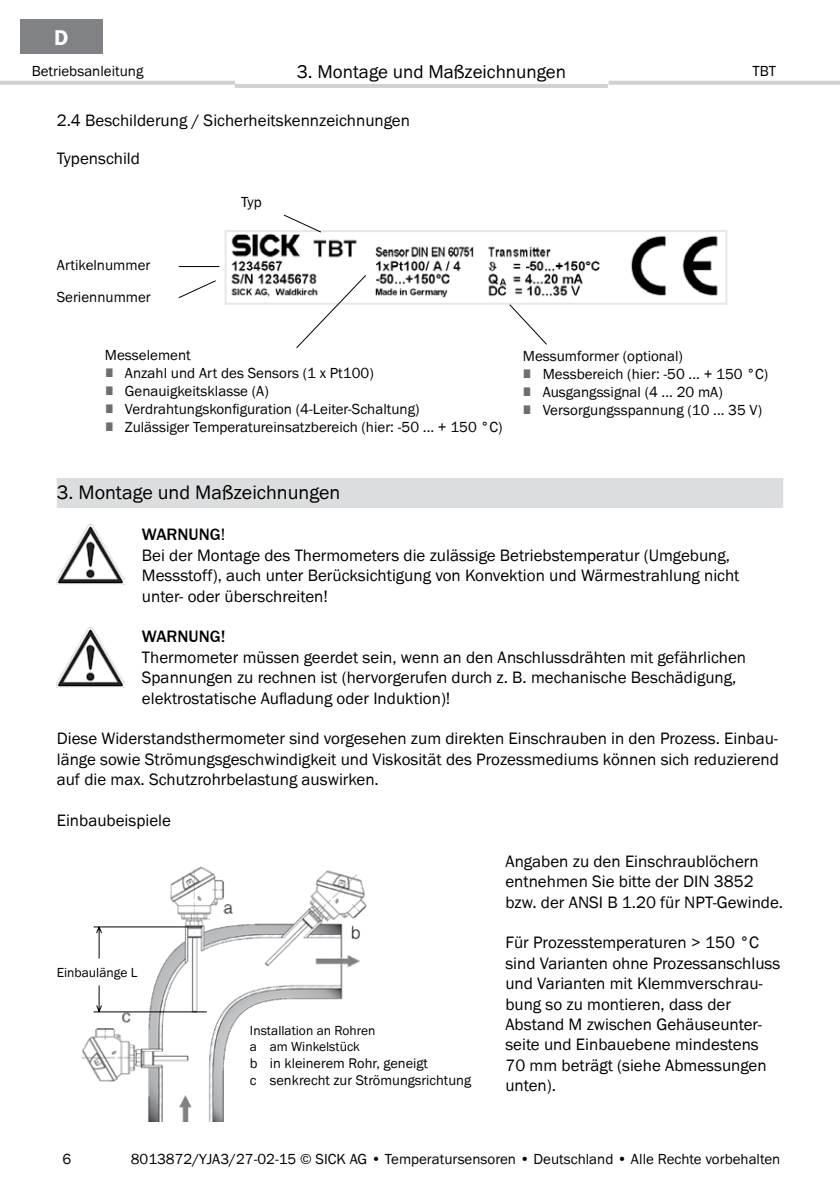
<style>
.page{position:relative;width:840px;height:1191px;background:#fff}
.page>*{position:absolute;margin:0;border:0;box-sizing:border-box;transform-origin:0 0}
.t1{font:700 22px "SICK Franklin";color:#fff}
.t2{font:20px "SICK Franklin";color:#000}
.t3{font:19px "SICK Franklin";color:#000}
.t4{font:17px/20.4px "SICK Franklin";color:#000}
.t5{font:500 17px "SICK Franklin";color:#000}
.t6{font:15px/31.2px "SICK Franklin";color:#000}
.t7{font:14.4px/17.2px "SICK Franklin";color:#000}
.t8{font:13.6px/16.2px "SICK Franklin";color:#000}
.s1{font-size:12.8px;color:#6d6e71}
.s2{font-weight:500}
</style>
<div class="page">
<div style="left:57px;top:478px;width:725px;height:30px;background:#dcddde"></div>
<img style="left:81px;top:866px;width:286px;height:255px">
<svg style="left:93px;top:926px;width:114px;height:86px"></svg>
<div style="left:20px;top:20px;width:82px;height:34px;background:#808285"></div>
<svg style="left:0;top:81px;width:235px;height:4px"></svg>
<svg style="left:608px;top:81px;width:231px;height:4px"></svg>
<hr style="left:234px;top:84px;width:373px;height:4px;background:#cfd1d2">
<img style="left:57px;top:524px;width:68px;height:60px">
<img style="left:57px;top:627px;width:68px;height:60px">
<img style="left:231px;top:233px;width:487px;height:65px">
<div style="left:224px;top:230px;width:503px;height:75px;border:2px solid #e6e7e8"></div>
<svg style="left:508px;top:303px;width:39px;height:42px"></svg>
<svg style="left:295px;top:274px;width:72px;height:74px"></svg>
<hr style="left:179px;top:266px;width:40px;height:1px;background:#000">
<svg style="left:178px;top:280px;width:38px;height:18px"></svg>
<svg style="left:282px;top:214px;width:40px;height:19px"></svg>
<p class="t1" style="left:54px;top:24px;width:16px">D</p>
<p class="t6" style="left:32px;top:56px;width:113px">Betriebsanleitung</p>
<p class="t3" style="left:296px;top:60px;width:271px">3. Montage und Maßzeichnungen</p>
<p class="t6" style="left:752px;top:56px;width:25px">TBT</p>
<p class="t4" style="left:57px;top:110px;width:354px">2.4 Beschilderung / Sicherheitskennzeichnungen</p>
<p class="t4" style="left:57px;top:149px;width:85px">Typenschild</p>
<p class="t6" style="left:57px;top:250px;width:96px">Artikelnummer<br>Seriennummer</p>
<p class="t6" style="left:241px;top:186px;width:22px">Typ</p>
<p class="t6" style="left:105px;top:339px;width:87px">Messelement</p>
<p class="t6" style="left:105px;top:357px;width:270px"><span class="s1">■</span> Anzahl und Art des Sensors (1 x Pt100)</p>
<p class="t6" style="left:105px;top:375px;width:165px"><span class="s1">■</span> Genauigkeitsklasse (A)</p>
<p class="t6" style="left:105px;top:393px;width:316px"><span class="s1">■</span> Verdrahtungskonfiguration (4-Leiter-Schaltung)</p>
<p class="t6" style="left:105px;top:411px;width:399px"><span class="s1">■</span> Zulässiger Temperatureinsatzbereich (hier: -50 ... + 150 °C)</p>
<p class="t6" style="left:522px;top:341px;width:161px">Messumformer (optional)</p>
<p class="t6" style="left:522px;top:359px;width:247px"><span class="s1">■</span> Messbereich (hier: -50 ... + 150 °C)</p>
<p class="t6" style="left:522px;top:377px;width:201px"><span class="s1">■</span> Ausgangssignal (4 ... 20 mA)</p>
<p class="t6" style="left:522px;top:395px;width:240px"><span class="s1">■</span> Versorgungsspannung (10 ... 35 V)</p>
<p class="t2" style="left:57px;top:480px;width:285px">3. Montage und Maßzeichnungen</p>
<p class="t4" style="left:142px;top:524px;width:598px"><span class="s2">WARNUNG</span>!<br>Bei der Montage des Thermometers die zulässige Betriebstemperatur (Umgebung, Messstoff), auch unter Berücksichtigung von Konvektion und Wärmestrahlung nicht unter- oder überschreiten!</p>
<p class="t5" style="left:142px;top:626px;width:85px">WARNUNG!</p>
<p class="t4" style="left:142px;top:647px;width:605px">Thermometer müssen geerdet sein, wenn an den Anschlussdrähten mit gefährlichen<br>Spannungen zu rechnen ist (hervorgerufen durch z. B. mechanische Beschädigung, elektrostatische Aufladung oder Induktion)!</p>
<p class="t4" style="left:57px;top:728px;width:723px;text-align:justify">Diese Widerstandsthermometer sind vorgesehen zum direkten Einschrauben in den Prozess. Einbau&shy;länge sowie Strömungsgeschwindigkeit und Viskosität des Prozessmediums können sich reduzierend auf die max. Schutzrohrbelastung auswirken.</p>
<p class="t4" style="left:57px;top:810px;width:116px">Einbaubeispiele</p>
<p class="t4" style="left:505px;top:851px;width:279px">Angaben zu den Einschraublöchern entnehmen Sie bitte der DIN 3852 bzw. der ANSI B 1.20 für NPT-Gewinde.</p>
<p class="t4" style="left:505px;top:932px;width:276px">Für Prozesstemperaturen &gt; 150 °C sind Varianten ohne Prozessanschluss und Varianten mit Klemmverschrau&shy;bung so zu montieren, dass der<br>Abstand M zwischen Gehäuseunter&shy;seite und Einbauebene mindestens<br>70 mm beträgt (siehe Abmessungen unten).</p>
<p class="t8" style="left:57px;top:964px;width:82px">Einbaulänge L</p>
<p class="t8" style="left:250px;top:1022px;width:127px">Installation an Rohren a am Winkelstück</p>
<p class="t7" style="left:250px;top:1054px;width:222px">b in kleinerem Rohr, geneigt<br>c senkrecht zur Strömungsrichtung</p>
<p class="t6" style="left:62px;top:1143px;width:10px">6</p>
<p class="t6" style="left:131px;top:1143px;width:650px">8013872/YJA3/27-02-15 © SICK AG • Temperatursensoren • Deutschland • Alle Rechte vorbehalten</p>
</div>
